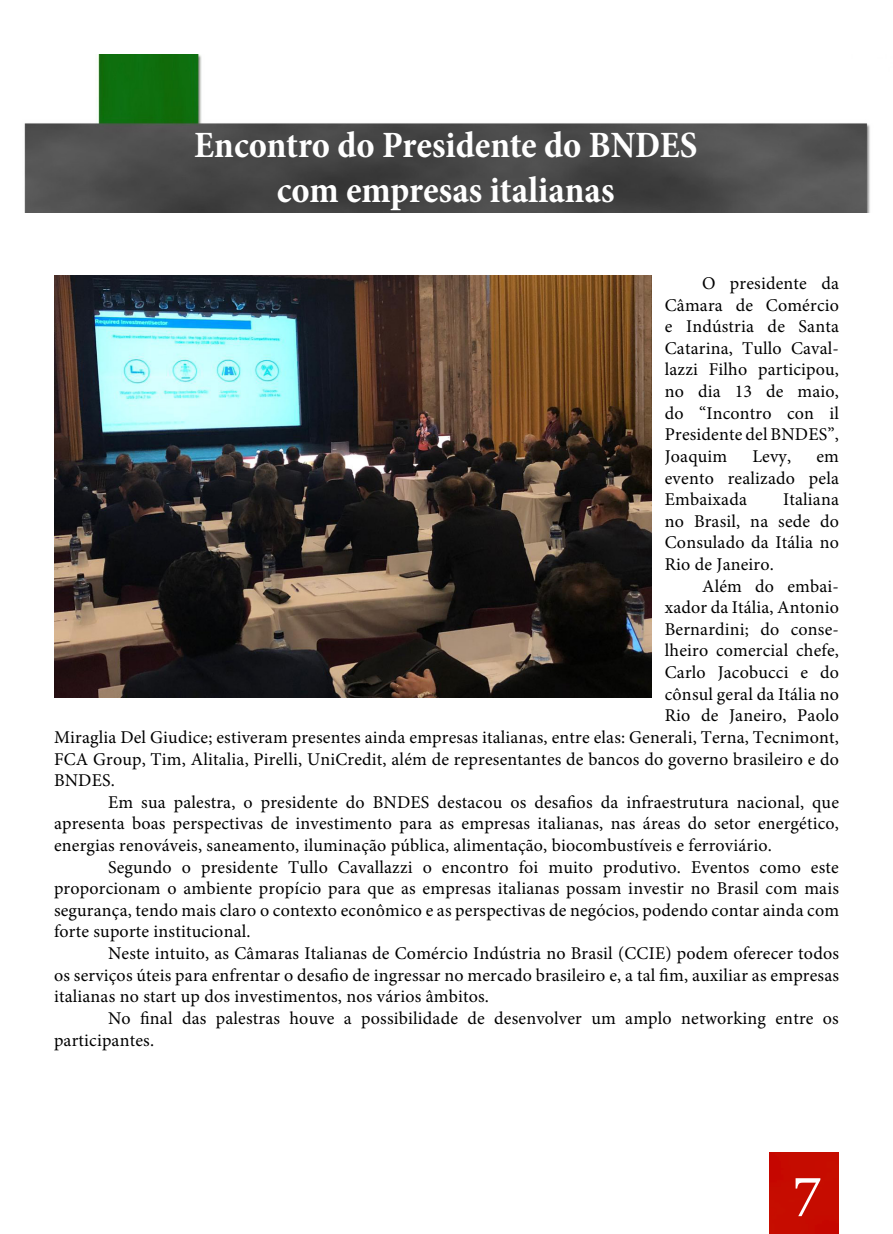
<style>
.page{position:relative;width:893px;height:1234px;background:#fff}
.page>*{position:absolute;margin:0;border:0;box-sizing:border-box;transform-origin:0 0}
.t1{font:54px "Vani";color:#fff}
.t2{font:700 condensed 37.5px/45px "Minion Pro";color:#fff;text-align:center}
.t3{font:18px/21.6px "Minion Pro";letter-spacing:.01em;color:#000;text-align:justify}
</style>
<div class="page">
<div style="left:770px;top:1152px;width:69px;height:81px;background:#c60c00"></div>
<img style="left:24px;top:54px;width:846px;height:158px">
<img style="left:54px;top:276px;width:597px;height:421px">
<p class="t2" style="left:194px;top:122px;width:505px">Encontro do Presidente do BNDES com empresas italianas</p>
<p class="t3" style="left:665px;top:272px;width:176px;text-indent:37px">O presidente da Câmara de Comércio e Indústria de Santa Catarina, Tullo Caval&shy;lazzi Filho participou, no dia 13 de maio, do “Incontro con il Presidente del BNDES”, Joaquim</p>
<p class="t3" style="left:752px;top:445px;width:40px">Levy,</p>
<p class="t3" style="left:665px;top:445px;width:176px;text-indent:152px">em evento realizado pela Embaixada</p>
<p class="t3" style="left:665px;top:488px;width:176px;text-indent:118px">Italiana no Brasil, na sede do Consulado da Itália no Rio de Janeiro.</p>
<p class="t3" style="left:702px;top:575px;width:138px">Além do embai-</p>
<p class="t3" style="left:665px;top:596px;width:176px">xador da Itália, Antonio</p>
<p class="t3" style="left:665px;top:618px;width:176px">Bernardini; do conse-</p>
<p class="t3" style="left:665px;top:640px;width:176px">lheiro comercial chefe,</p>
<p class="t3" style="left:665px;top:661px;width:176px">Carlo Jacobucci e do</p>
<p class="t3" style="left:665px;top:683px;width:176px">cônsul geral da Itália no</p>
<p class="t3" style="left:665px;top:704px;width:176px">Rio de Janeiro, Paolo</p>
<p class="t3" style="left:54px;top:726px;width:786px">Miraglia Del Giudice; estiveram presentes ainda empresas italianas, entre elas: Generali, Terna, Tecnimont,</p>
<p class="t3" style="left:54px;top:748px;width:786px">FCA Group, Tim, Alitalia, Pirelli, UniCredit, além de representantes de bancos do governo brasileiro e do</p>
<p class="t3" style="left:54px;top:769px;width:62px">BNDES.</p>
<p class="t3" style="left:54px;top:791px;width:786px;text-indent:54px">Em sua palestra, o presidente do BNDES destacou os desafios da infraestrutura nacional, que apresenta boas perspectivas de investimento para as empresas italianas, nas áreas do setor energético, energias renováveis, saneamento, iluminação pública, alimentação, biocombustíveis e ferroviário.</p>
<p class="t3" style="left:54px;top:856px;width:787px;text-indent:54px">Segundo o presidente Tullo Cavallazzi o encontro foi muito produtivo. Eventos como este proporcionam o ambiente propício para que as empresas italianas possam investir no Brasil com mais segurança, tendo mais claro o contexto econômico e as perspectivas de negócios, podendo contar ainda com forte suporte institucional.</p>
<p class="t3" style="left:54px;top:942px;width:787px;text-indent:54px">Neste intuito, as Câmaras Italianas de Comércio Indústria no Brasil (CCIE) podem oferecer todos os serviços úteis para enfrentar o desafio de ingressar no mercado brasileiro e, a tal fim, auxiliar as empresas italianas no start up dos investimentos, nos vários âmbitos.</p>
<p class="t3" style="left:54px;top:1007px;width:786px;text-indent:54px">No final das palestras houve a possibilidade de desenvolver um amplo networking entre os participantes.</p>
<p class="t1" style="left:793px;top:1155px;width:29px">7</p>
</div>
